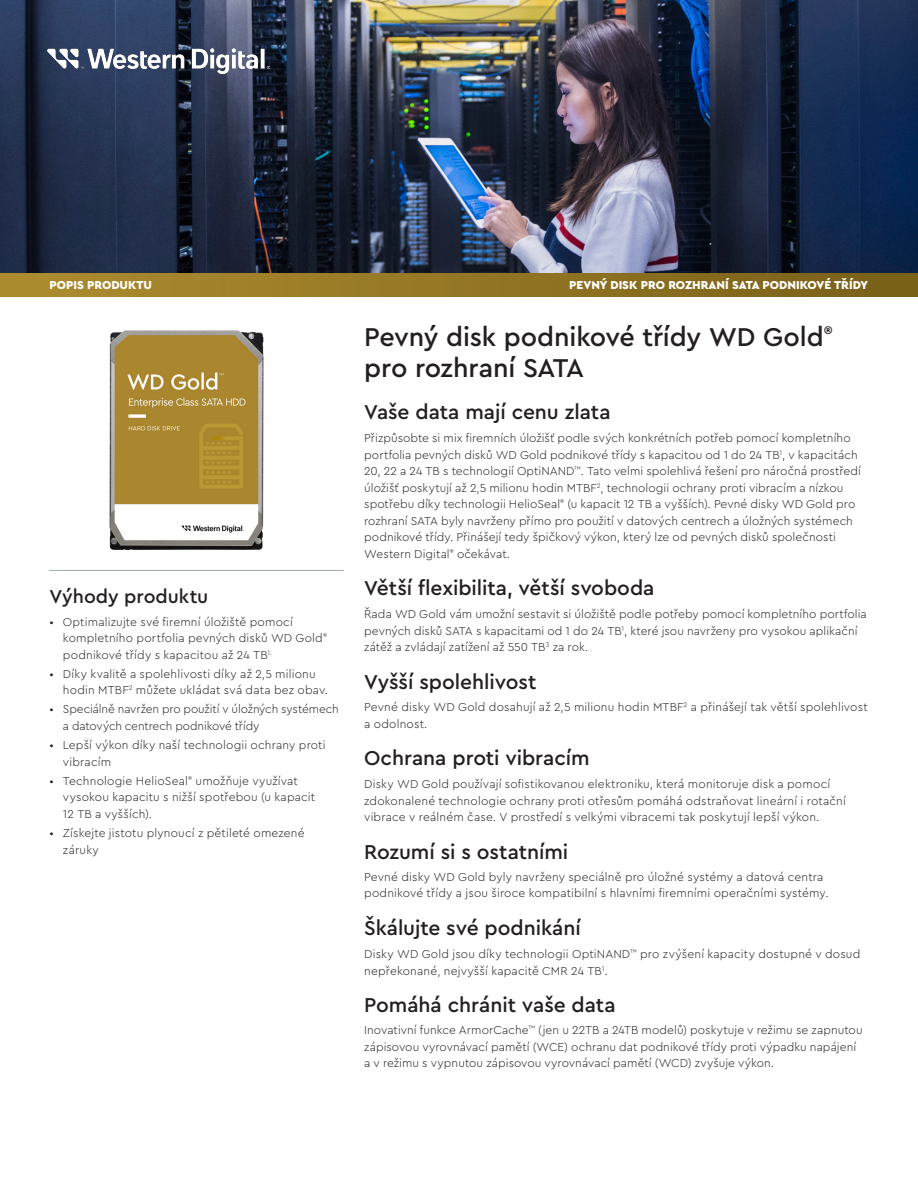
<style>
.page{position:relative;width:918px;height:1188px;background:#fff}
.page>*{position:absolute;margin:0;border:0;box-sizing:border-box;transform-origin:0 0}
.HEADLINE{font:500 27px/31.5px "Cera PRO";letter-spacing:-.005em;color:#231f20}
.TITLES{font:500 21px "Cera PRO";letter-spacing:-.005em;color:#231f20}
.CALLOUT_TITLES{font:500 19.5px "Cera PRO";letter-spacing:-.005em;color:#231f20}
.BODY_COPY{font:300 12px/16.5px "Cera PRO";letter-spacing:.005em;color:#231f20}
.TOP_HEADER{font:900 12px "Cera PRO";color:#fff}
</style>
<div class="page">
<hr style="left:49px;top:570px;width:295px;height:1px;background:#9faab2">
<img style="left:0;top:0;width:918px;height:273px">
<div style="left:0;top:273px;width:918px;height:24px;background:linear-gradient(to right,#ae8d30,#796018)"></div>
<img style="left:109px;top:330px;width:155px;height:220px">
<img style="left:48px;top:49px;width:222px;height:24px">
<p class="TOP_HEADER" style="left:49px;top:277px;width:104px">POPIS PRODUKTU</p>
<p class="CALLOUT_TITLES" style="left:49px;top:584px;width:160px">Výhody produktu</p>
<p class="BODY_COPY" style="left:63px;top:613px;width:266px;text-indent:-14px">• Optimalizujte své firemní úložiště pomocí kompletního portfolia pevných disků WD Gold<sup>® </sup>podnikové třídy s kapacitou až 24 TB<sup>1.</sup></p>
<p class="BODY_COPY" style="left:63px;top:665px;width:267px;text-indent:-14px">• Díky kvalitě a spolehlivosti díky až 2,5 milionu hodin MTBF<sup>2</sup> můžete ukládat svá data bez obav.</p>
<p class="BODY_COPY" style="left:63px;top:701px;width:277px;text-indent:-14px">• Speciálně navržen pro použití v úložných systémech a datových centrech podnikové třídy</p>
<p class="BODY_COPY" style="left:63px;top:736px;width:264px;text-indent:-14px">• Lepší výkon díky naší technologii ochrany proti vibracím</p>
<p class="BODY_COPY" style="left:63px;top:772px;width:254px;text-indent:-14px">• Technologie HelioSeal<sup>®</sup> umožňuje využívat vysokou kapacitu s nižší spotřebou (u kapacit<br>12 TB a vyšších).</p>
<p class="BODY_COPY" style="left:63px;top:824px;width:243px;text-indent:-14px">• Získejte jistotu plynoucí z pětileté omezené záruky</p>
<p class="TOP_HEADER" style="left:569px;top:277px;width:300px">PEVNÝ DISK PRO ROZHRANÍ SATA PODNIKOVÉ TŘÍDY</p>
<p class="HEADLINE" style="left:364px;top:320px;width:470px">Pevný disk podnikové třídy WD Gold<sup>® </sup>pro rozhraní SATA</p>
<p class="TITLES" style="left:364px;top:398px;width:248px">Vaše data mají cenu zlata</p>
<p class="BODY_COPY" style="left:364px;top:429px;width:498px">Přizpůsobte si mix firemních úložišť podle svých konkrétních potřeb pomocí kompletního portfolia pevných disků WD Gold podnikové třídy s kapacitou od 1 do 24 TB<sup>1</sup>, v kapacitách 20, 22 a 24 TB s technologií OptiNAND<sup>™</sup>. Tato velmi spolehlivá řešení pro náročná prostředí úložišť poskytují až 2,5 milionu hodin MTBF<sup>2</sup>, technologii ochrany proti vibracím a nízkou spotřebu díky technologii HelioSeal<sup>®</sup> (u kapacit 12 TB a vyšších). Pevné disky WD Gold pro rozhraní SATA byly navrženy přímo pro použití v datových centrech a úložných systémech podnikové třídy. Přinášejí tedy špičkový výkon, který lze od pevných disků společnosti Western Digital<sup>®</sup> očekávat.</p>
<p class="TITLES" style="left:364px;top:574px;width:292px">Větší flexibilita, větší svoboda</p>
<p class="BODY_COPY" style="left:364px;top:606px;width:504px">Řada WD Gold vám umožní sestavit si úložiště podle potřeby pomocí kompletního portfolia pevných disků SATA s kapacitami od 1 do 24 TB<sup>1</sup>, které jsou navrženy pro vysokou aplikační zátěž a zvládají zatížení až 550 TB<sup>3</sup> za rok.</p>
<p class="TITLES" style="left:364px;top:668px;width:174px">Vyšší spolehlivost</p>
<p class="BODY_COPY" style="left:364px;top:698px;width:505px">Pevné disky WD Gold dosahují až 2,5 milionu hodin MTBF<sup>2</sup> a přinášejí tak větší spolehlivost a odolnost.</p>
<p class="TITLES" style="left:364px;top:744px;width:227px">Ochrana proti vibracím</p>
<p class="BODY_COPY" style="left:364px;top:776px;width:483px">Disky WD Gold používají sofistikovanou elektroniku, která monitoruje disk a pomocí zdokonalené technologie ochrany proti otřesům pomáhá odstraňovat lineární i rotační vibrace v reálném čase. V prostředí s velkými vibracemi tak poskytují lepší výkon.</p>
<p class="TITLES" style="left:364px;top:838px;width:206px">Rozumí si s ostatními</p>
<p class="BODY_COPY" style="left:364px;top:868px;width:466px">Pevné disky WD Gold byly navrženy speciálně pro úložné systémy a datová centra podnikové třídy a jsou široce kompatibilní s hlavními firemními operačními systémy.</p>
<p class="TITLES" style="left:364px;top:914px;width:218px">Škálujte své podnikání</p>
<p class="BODY_COPY" style="left:364px;top:945px;width:498px">Disky WD Gold jsou díky technologii OptiNAND<sup>™</sup> pro zvýšení kapacity dostupné v dosud nepřekonané, nejvyšší kapacitě CMR 24 TB<sup>1</sup>.</p>
<p class="TITLES" style="left:364px;top:991px;width:253px">Pomáhá chránit vaše data</p>
<p class="BODY_COPY" style="left:364px;top:1022px;width:500px">Inovativní funkce ArmorCache<sup>™</sup> (jen u 22TB a 24TB modelů) poskytuje v režimu se zapnutou zápisovou vyrovnávací pamětí (WCE) ochranu dat podnikové třídy proti výpadku napájení a v režimu s vypnutou zápisovou vyrovnávací pamětí (WCD) zvyšuje výkon.</p>
</div>
